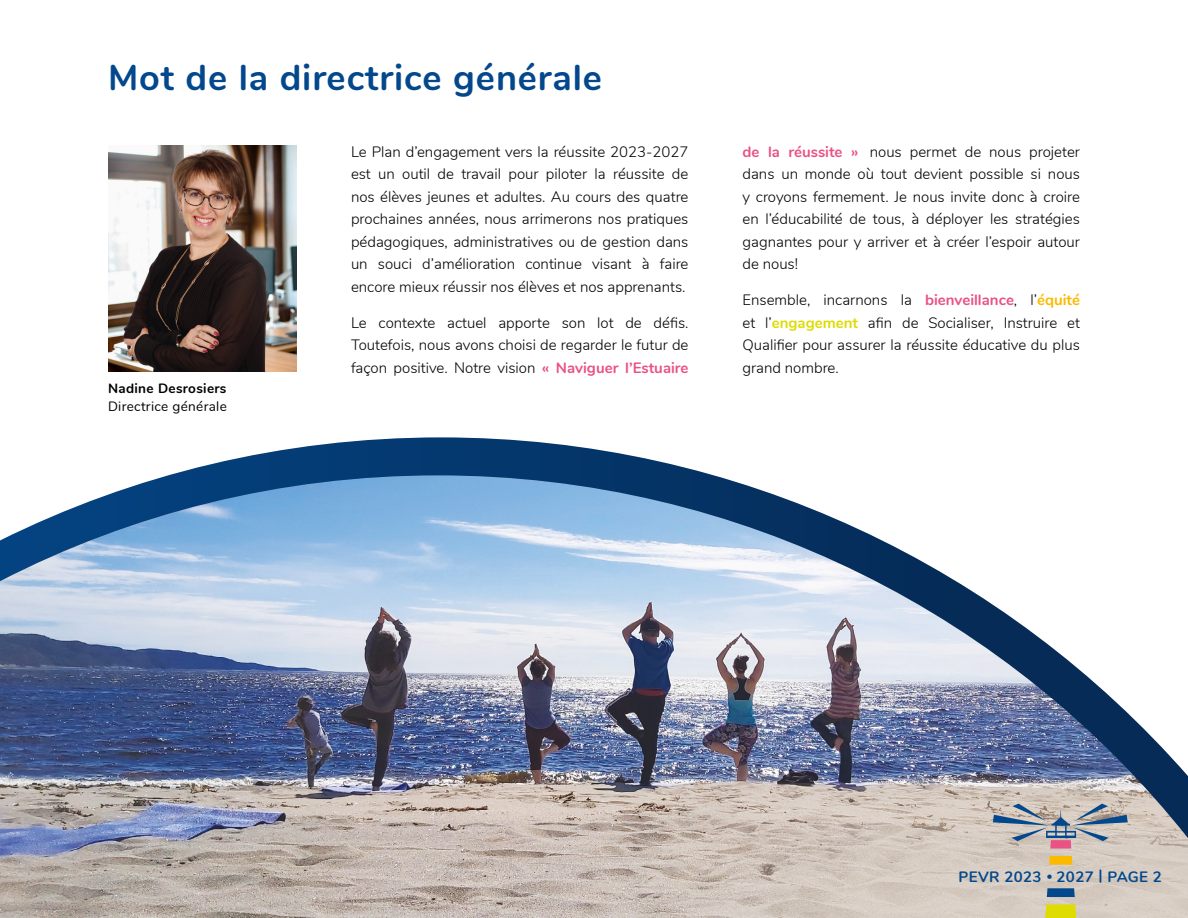
<style>
.page{position:relative;width:1188px;height:918px;background:#fff}
.page>*{position:absolute;margin:0;border:0;box-sizing:border-box;transform-origin:0 0}
.t1{font:700 36px "Nunito";letter-spacing:.025em;color:#03488c}
.t2{font:300 15px/22.5px "Nunito";color:#000;text-align:justify}
.t3{font:700 15px "Nunito";letter-spacing:.025em;color:#03488c}
.t4{font:13.5px "Nunito";letter-spacing:.025em;color:#000}
.t5{font:700 13.5px "Nunito";letter-spacing:.025em;color:#000}
.s1{font-weight:700;color:#ea5284}
.s2{color:#fff}
.s3{font-weight:700;color:#fbba00}
.s4{font-weight:700;color:#dedc00}
.s5{font-size:12px}
</style>
<div class="page">
<svg style="left:169px;top:437px;width:543px;height:38px"></svg>
<img style="left:0;top:475px;width:1188px;height:443px">
<img style="left:108px;top:146px;width:189px;height:226px">
<svg style="left:1045px;top:904px;width:31px;height:14px"></svg>
<svg style="left:1049px;top:856px;width:23px;height:9px"></svg>
<svg style="left:1047px;top:888px;width:28px;height:9px"></svg>
<svg style="left:993px;top:804px;width:135px;height:45px;background:#adabaf"></svg>
<h1 class="t1" style="left:108px;top:51px;width:496px">Mot de la directrice générale</h1>
<p class="t5" style="left:108px;top:378px;width:120px">Nadine Desrosiers</p>
<p class="t4" style="left:108px;top:396px;width:120px">Directrice générale</p>
<p class="t2" style="left:351px;top:139px;width:339px">Le Plan d’engagement vers la réussite 2023-2027 est un outil de travail pour piloter la réussite de nos élèves jeunes et adultes. Au cours des quatre prochaines années, nous arrimerons nos pratiques pédagogiques, administratives ou de gestion dans un souci d’amélioration continue visant à faire encore mieux réussir nos élèves et nos apprenants.</p>
<p class="t2" style="left:351px;top:310px;width:339px">Le contexte actuel apporte son lot de défis.<br>Toutefois, nous avons choisi de regarder le futur de façon positive. Notre vision <span class="s1">« Naviguer l’Estuaire</span></p>
<p class="t2" style="left:742px;top:139px;width:339px"><span class="s1">de la réussite »</span><span class="s2">,</span> nous permet de nous projeter dans un monde où tout devient possible si nous y croyons fermement. Je nous invite donc à croire en l’éducabilité de tous, à déployer les stratégies gagnantes pour y arriver et à créer l’espoir autour de nous!</p>
<p class="t2" style="left:742px;top:288px;width:339px">Ensemble, incarnons la <span class="s1">bienveillance</span>, l’<span class="s3">équité </span>et l’<span class="s4">engagement</span> afin de Socialiser, Instruire et Qualifier pour assurer la réussite éducative du plus grand nombre.</p>
<p class="t3" style="left:959px;top:865px;width:205px">PEVR 2023 <span class="s5">•</span> 2027 | PAGE 2</p>
</div>
